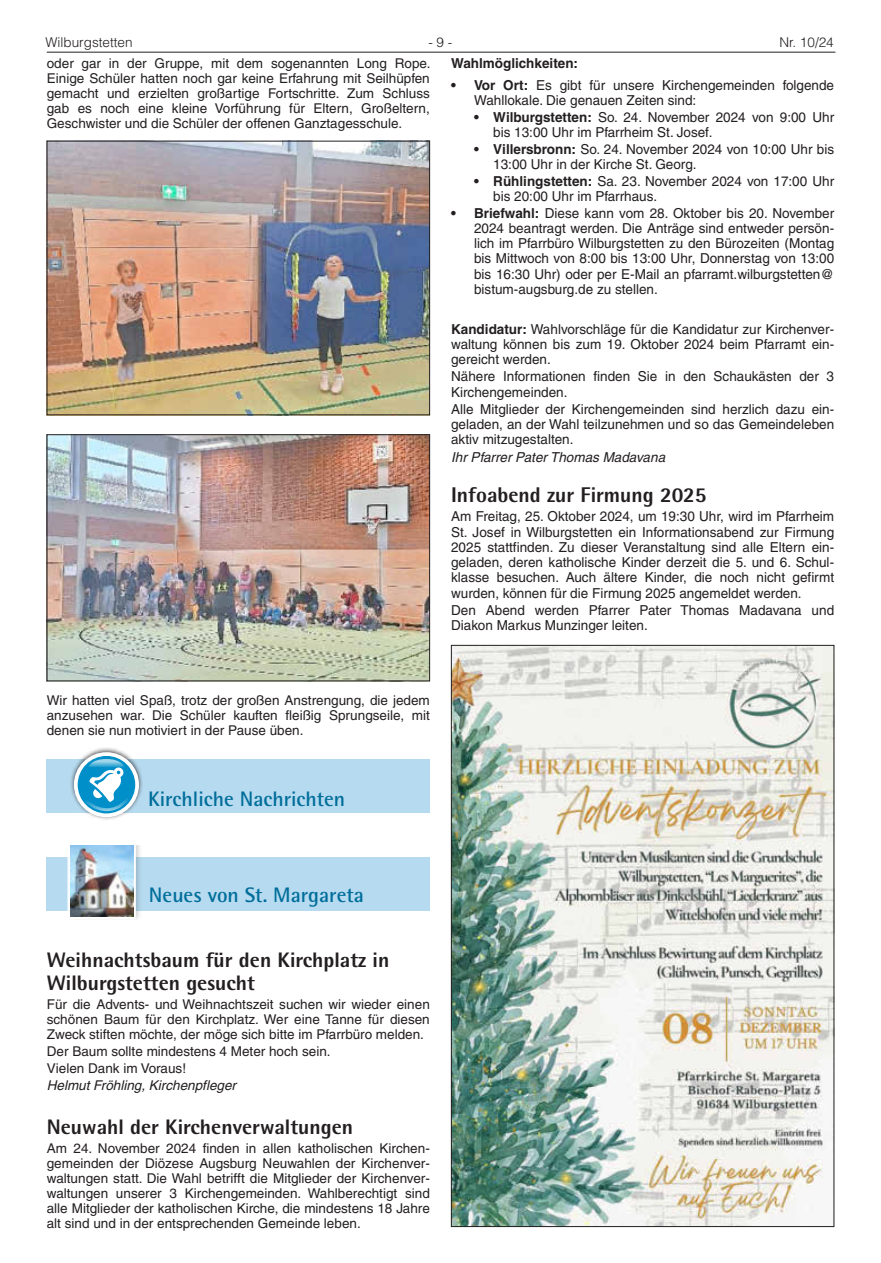
<style>
.page{position:relative;width:881px;height:1263px;background:#fff}
.page>*{position:absolute;margin:0;border:0;box-sizing:border-box;transform-origin:0 0}
.t1{font:800 21.3px "Agfa Rotis Semisans";color:#231f20}
.t2{font:800 21px/22.5px "Agfa Rotis Semisans";color:#231f20}
.t3{font:700 21px "Agfa Rotis Semisans";color:#006e9b}
.t4{font:13.65px/15.1px "Helvetica LT";color:#231f20}
.t5{font:italic 13.65px "Helvetica LT";color:#231f20}
.t6{font:700 13.65px "Helvetica LT";color:#231f20}
.t7{font:13.5px/15px "Helvetica LT";color:#231f20;text-align:justify}
.t8{font:italic 13.5px "Helvetica LT";color:#231f20}
.t9{font:300 13.5px "Helvetica LT";color:#231f20}
.s1{font-weight:700}
</style>
<div class="page">
<hr style="left:47px;top:52px;width:788px;height:1px;background:#231f20">
<img style="left:453px;top:647px;width:378px;height:578px">
<img style="left:49px;top:143px;width:378px;height:270px">
<div style="left:47px;top:141px;width:382px;height:274px;border:1px solid #231f20"></div>
<img style="left:49px;top:436px;width:378px;height:243px">
<div style="left:47px;top:434px;width:382px;height:247px;border:1px solid #231f20"></div>
<div style="left:47px;top:759px;width:382px;height:54px;background:#b6daef"></div>
<div style="left:69px;top:748px;width:74px;height:73px;background:#231f20;opacity:.75"></div>
<svg style="left:76px;top:754px;width:61px;height:61px"></svg>
<div style="left:74px;top:752px;width:65px;height:65px;border:4px solid #fff;border-radius:50%"></div>
<svg style="left:83px;top:759px;width:47px;height:54px;background:#5eb7db"></svg>
<div style="left:47px;top:857px;width:382px;height:54px;background:#b6daef"></div>
<div style="left:70px;top:845px;width:72px;height:74px;background:#231f20;opacity:.21"></div>
<svg style="left:68px;top:845px;width:68px;height:74px"></svg>
<img style="left:71px;top:845px;width:62px;height:71px">
<p class="t9" style="left:45px;top:34px;width:89px">Wilburgstetten</p>
<p class="t9" style="left:428px;top:34px;width:26px">- 9 -</p>
<p class="t9" style="left:779px;top:34px;width:56px">Nr. 10/24</p>
<p class="t6" style="left:451px;top:55px;width:128px">Wahlmöglichkeiten:</p>
<p class="t4" style="left:474px;top:78px;width:361px;text-indent:-23px"><span class="s1">• Vor Ort:</span> Es gibt für unsere Kirchengemeinden folgende<br>Wahllokale. Die genauen Zeiten sind:</p>
<p class="t4" style="left:493px;top:109px;width:342px;text-indent:-19px"><span class="s1">• Wilburgstetten:</span> So. 24. November 2024 von 9:00 Uhr bis 13:00 Uhr im Pfarrheim St. Josef.</p>
<p class="t4" style="left:493px;top:141px;width:342px;text-indent:-19px"><span class="s1">• Villersbronn:</span> So. 24. November 2024 von 10:00 Uhr bis<br>13:00 Uhr in der Kirche St. Georg.</p>
<p class="t4" style="left:493px;top:173px;width:342px;text-indent:-19px"><span class="s1">• Rühlingstetten:</span> Sa. 23. November 2024 von 17:00 Uhr bis 20:00 Uhr im Pfarrhaus.</p>
<p class="t4" style="left:474px;top:205px;width:361px;text-align:justify;text-indent:-23px"><span class="s1">• Briefwahl:</span> Diese kann vom 28. Oktober bis 20. November 2024 beantragt werden. Die Anträge sind entweder persön&shy;lich im Pfarrbüro Wilburgstetten zu den Bürozeiten (Montag bis Mittwoch von 8:00 bis 13:00 Uhr, Donnerstag von 13:00 bis 16:30 Uhr) oder per E-Mail an pfarramt.wilburgstetten@ bistum-augsburg.de zu stellen.</p>
<p class="t4" style="left:451px;top:321px;width:384px;text-align:justify"><span class="s1">Kandidatur:</span> Wahlvorschläge für die Kandidatur zur Kirchenver&shy;waltung können bis zum 19. Oktober 2024 beim Pfarramt ein&shy;gereicht werden.</p>
<p class="t4" style="left:451px;top:369px;width:384px">Nähere Informationen finden Sie in den Schaukästen der 3<br>Kirchengemeinden.</p>
<p class="t4" style="left:451px;top:402px;width:384px;text-align:justify">Alle Mitglieder der Kirchengemeinden sind herzlich dazu ein&shy;geladen, an der Wahl teilzunehmen und so das Gemeindeleben aktiv mitzugestalten.</p>
<p class="t5" style="left:451px;top:449px;width:215px">Ihr Pfarrer Pater Thomas Madavana</p>
<h1 class="t1" style="left:451px;top:481px;width:257px">Infoabend zur Firmung 2025</h1>
<p class="t4" style="left:451px;top:509px;width:384px;text-align:justify">Am Freitag, 25. Oktober 2024, um 19:30 Uhr, wird im Pfarrheim St. Josef in Wilburgstetten ein Informationsabend zur Firmung 2025 stattfinden. Zu dieser Veranstaltung sind alle Eltern ein&shy;geladen, deren katholische Kinder derzeit die 5. und 6. Schul&shy;klasse besuchen. Auch ältere Kinder, die noch nicht gefirmt wurden, können für die Firmung 2025 angemeldet werden.</p>
<p class="t4" style="left:451px;top:603px;width:384px">Den Abend werden Pfarrer Pater Thomas Madavana und<br>Diakon Markus Munzinger leiten.</p>
<p class="t7" style="left:47px;top:56px;width:385px">oder gar in der Gruppe, mit dem sogenannten Long Rope.<br>Einige Schüler hatten noch gar keine Erfahrung mit Seilhüpfen gemacht und erzielten großartige Fortschritte. Zum Schluss gab es noch eine kleine Vorführung für Eltern, Großeltern, Geschwister und die Schüler der offenen Ganztagesschule.</p>
<p class="t7" style="left:47px;top:692px;width:384px">Wir hatten viel Spaß, trotz der großen Anstrengung, die jedem anzusehen war. Die Schüler kauften fleißig Sprungseile, mit denen sie nun motiviert in der Pause üben.</p>
<h2 class="t3" style="left:148px;top:785px;width:198px">Kirchliche Nachrichten</h2>
<h2 class="t3" style="left:149px;top:882px;width:216px">Neues von St. Margareta</h2>
<h2 class="t2" style="left:47px;top:948px;width:344px">Weihnachtsbaum für den Kirchplatz in<br>Wilburgstetten gesucht</h2>
<p class="t7" style="left:47px;top:996px;width:384px">Für die Advents- und Weihnachtszeit suchen wir wieder einen schönen Baum für den Kirchplatz. Wer eine Tanne für diesen Zweck stiften möchte, der möge sich bitte im Pfarrbüro melden.</p>
<p class="t7" style="left:47px;top:1043px;width:285px;line-height:17.1px">Der Baum sollte mindestens 4 Meter hoch sein.<br>Vielen Dank im Voraus!</p>
<p class="t8" style="left:47px;top:1078px;width:191px">Helmut Fröhling, Kirchenpfleger</p>
<h2 class="t2" style="left:47px;top:1115px;width:308px">Neuwahl der Kirchenverwaltungen</h2>
<p class="t7" style="left:47px;top:1141px;width:384px">Am 24. November 2024 finden in allen katholischen Kirchen&shy;gemeinden der Diözese Augsburg Neuwahlen der Kirchenver&shy;waltungen statt. Die Wahl betrifft die Mitglieder der Kirchenver&shy;waltungen unserer 3 Kirchengemeinden. Wahlberechtigt sind alle Mitglieder der katholischen Kirche, die mindestens 18 Jahre alt sind und in der entsprechenden Gemeinde leben.</p>
</div>
